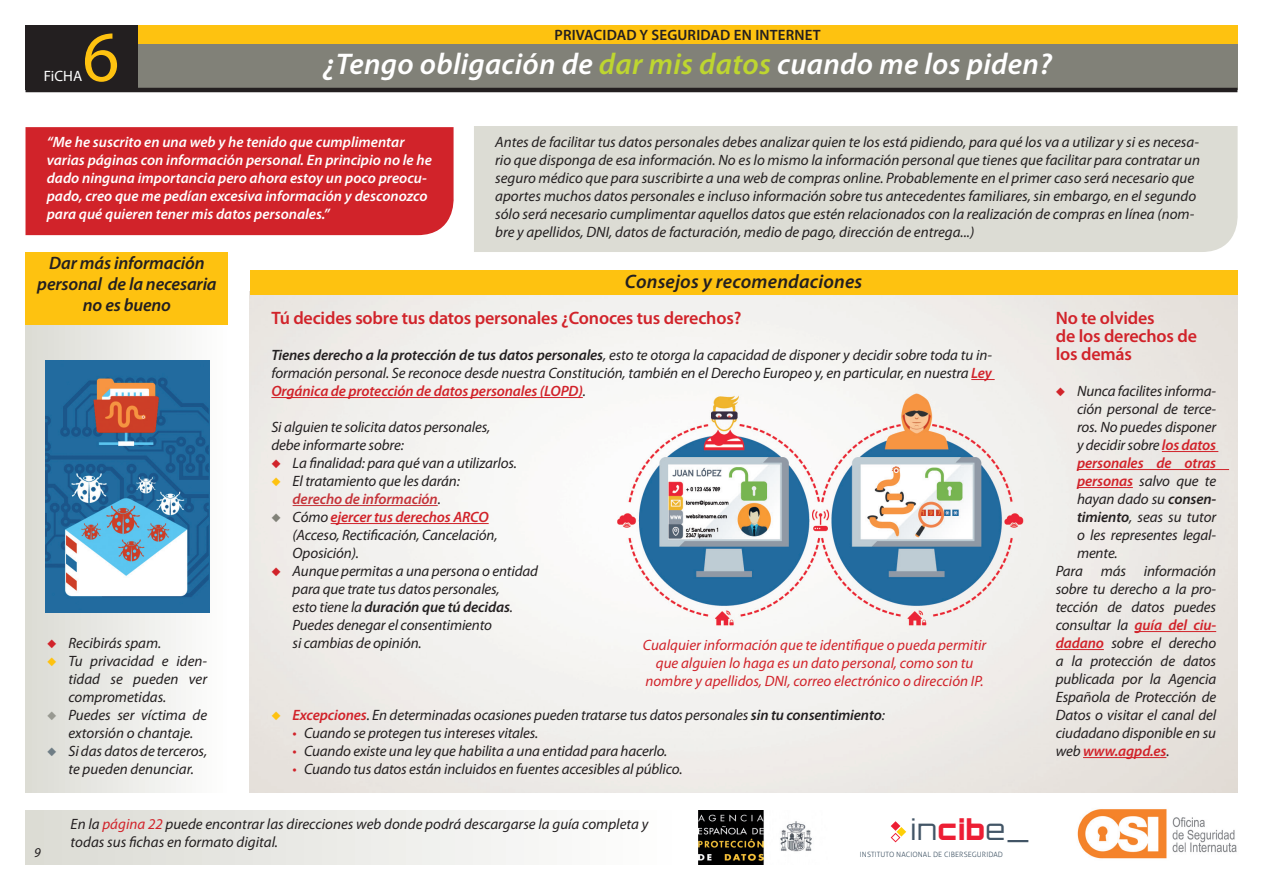
<style>
.page{position:relative;width:1263px;height:893px;background:#fff}
.page>*{position:absolute;margin:0;border:0;box-sizing:border-box;transform-origin:0 0}
.t1{font:72px "Myriad Pro";color:#fec210}
.t2{font:italic 600 30px "Myriad Pro";letter-spacing:.01em;color:#fff}
.t3{font:300 28.2px "Orbitron";color:#425566}
.t4{font:italic 600 19.5px "Myriad Pro";letter-spacing:.01em;color:#231f20}
.t5{font:600 18px/18px "Myriad Pro";letter-spacing:-.01em;color:#d1232a}
.t6{font:italic 600 18px "Myriad Pro";letter-spacing:-.01em;color:#231f20}
.t7{font:italic 15px/18px "Myriad Pro";color:#231f20;text-align:justify}
.t8{font:italic 600 15px/18px "Myriad Pro";color:#fff}
.t9{font:italic 15px/18px "Myriad Pro";color:#d1232a;text-align:center}
.t10{font:italic 600 15px "Myriad Pro";letter-spacing:-.01em;color:#231f20}
.t11{font:600 15px "Myriad Pro";letter-spacing:.01em;color:#231f20}
.t12{font:italic 600 15px "Myriad Pro";letter-spacing:-.01em;color:#d1232a}
.t13{font:italic 600 15px "Myriad Pro";letter-spacing:-.01em;color:#c5343a}
.t14{font:15px "Myriad Pro";letter-spacing:.01em;color:#fff}
.t15{font:italic 13.5px "Myriad Pro";color:#231f20}
.t16{font:300 7.2px "Aller";letter-spacing:.01em;color:#425566}
.s1{color:#bed630}
.s2{font-weight:600}
.s3{font-weight:600;color:#d1232a}
.s4{color:#d1232a}
.s5{color:#fec210}
.s6{font-weight:400;color:#231f20}
.s7{color:#818178}
.s8{font-weight:400}
.s9{color:#989991}
.s10{color:#6f7d85}
.s11{font-weight:900;color:#ed1e34}
</style>
<div class="page">
<div style="left:26px;top:810px;width:650px;height:54px;background:linear-gradient(to right,#dbdbd4,#fefefe)"></div>
<img style="left:250px;top:294px;width:987px;height:498px">
<div style="left:26px;top:127px;width:428px;height:108px;background:#d1232a"></div>
<div style="left:138px;top:44px;width:1099px;height:46px;background:#818178"></div>
<div style="left:138px;top:26px;width:1099px;height:18px;background:#fec210"></div>
<hr style="left:26px;top:88px;width:1211px;height:4px;background:#231f20">
<div style="left:26px;top:270px;width:202px;height:522px;background:linear-gradient(to right,#dadad2,#fcfcfb)"></div>
<div style="left:26px;top:252px;width:202px;height:72px;background:#fec210"></div>
<div style="left:250px;top:270px;width:987px;height:24px;background:#fec210"></div>
<div style="left:26px;top:26px;width:112px;height:64px;background:#231f20"></div>
<img style="left:699px;top:810px;width:113px;height:54px">
<img style="left:1077px;top:809px;width:160px;height:50px">
<svg style="left:891px;top:821px;width:15px;height:21px"></svg>
<svg style="left:971px;top:379px;width:24px;height:1px"></svg>
<hr style="left:271px;top:397px;width:312px;height:1px;background:#d1232a">
<hr style="left:293px;top:505px;width:145px;height:1px;background:#c5343a">
<hr style="left:331px;top:523px;width:158px;height:1px;background:#d1232a">
<hr style="left:1162px;top:451px;width:56px;height:1px;background:#d1232a">
<hr style="left:1077px;top:469px;width:152px;height:1px;background:#d1232a">
<hr style="left:1077px;top:487px;width:56px;height:1px;background:#d1232a">
<hr style="left:1134px;top:631px;width:82px;height:1px;background:#d1232a">
<hr style="left:1056px;top:649px;width:48px;height:1px;background:#d1232a">
<hr style="left:1083px;top:757px;width:83px;height:1px;background:#d1232a">
<div style="left:474px;top:126px;width:764px;height:126px;background:#dcdcd4"></div>
<img style="left:45px;top:360px;width:164px;height:252px">
<p class="t1" style="left:83px;top:12px;width:38px">6</p>
<p class="t14" style="left:44px;top:67px;width:40px">FiCHA</p>
<p class="t11" style="left:554px;top:25px;width:268px">PRIVACIDAD Y SEGURIDAD EN INTERNET</p>
<p class="t2" style="left:323px;top:44px;width:730px">¿Tengo obligación de <span class="s1">dar mis datos</span> cuando me los piden?</p>
<p class="t7" style="left:495px;top:133px;width:706px;text-align:left">Antes de facilitar tus datos personales debes analizar quien te los está pidiendo, para qué los va a utilizar y si es necesa&shy;rio que disponga de esa información. No es lo mismo la información personal que tienes que facilitar para contratar un seguro médico que para suscribirte a una web de compras online. Probablemente en el primer caso será necesario que aportes muchos datos personales e incluso información sobre tus antecedentes familiares, sin embargo, en el segundo sólo será necesario cumplimentar aquellos datos que estén relacionados con la realización de compras en línea (nom&shy;bre y apellidos, DNI, datos de facturación, medio de pago, dirección de entrega...)</p>
<p class="t8" style="left:47px;top:133px;width:387px">“Me he suscrito en una web y he tenido que cumplimentar varias páginas con información personal. En principio no le he dado ninguna importancia pero ahora estoy un poco preocu&shy;pado, creo que me pedían excesiva información y desconozco para qué quieren tener mis datos personales.”</p>
<p class="t6" style="left:49px;top:251px;width:157px">Dar más información</p>
<p class="t6" style="left:37px;top:272px;width:181px">personal de la necesaria</p>
<p class="t6" style="left:83px;top:293px;width:90px">no es bueno</p>
<p class="t4" style="left:625px;top:269px;width:239px">Consejos y recomendaciones</p>
<p class="t5" style="left:271px;top:309px;width:471px">Tú decides sobre tus datos personales ¿Conoces tus derechos?</p>
<p class="t7" style="left:271px;top:346px;width:722px"><span class="s2">Tienes derecho a la protección de tus datos personales</span>, esto te otorga la capacidad de disponer y decidir sobre toda tu in&shy;formación personal. Se reconoce desde nuestra Constitución, también en el Derecho Europeo y, en particular, en nuestra <span class="s3">Ley Orgánica de protección de datos personales (LOPD)</span>.</p>
<p class="t7" style="left:271px;top:418px;width:220px">Si alguien te solicita datos personales,</p>
<p class="t7" style="left:271px;top:436px;width:134px">debe informarte sobre:</p>
<p class="t7" style="left:271px;top:454px;width:247px"><span class="s4">◆</span> La finalidad: para qué van a utilizarlos.</p>
<p class="t7" style="left:271px;top:472px;width:190px"><span class="s5">◆</span> El tratamiento que les darán:</p>
<p class="t13" style="left:293px;top:489px;width:150px">derecho de información<span class="s6">.</span></p>
<p class="t12" style="left:271px;top:507px;width:219px"><span class="s7">◆</span> <span class="s6">Cómo</span> ejercer tus derechos ARCO</p>
<p class="t7" style="left:293px;top:526px;width:206px">(Acceso, Rectificación, Cancelación,</p>
<p class="t7" style="left:293px;top:544px;width:68px">Oposición).</p>
<p class="t7" style="left:271px;top:562px;width:268px"><span class="s4">◆</span> Aunque permitas a una persona o entidad</p>
<p class="t7" style="left:293px;top:580px;width:209px">para que trate tus datos personales,</p>
<p class="t10" style="left:293px;top:597px;width:222px"><span class="s8">esto tiene la</span> duración que tú decidas<span class="s8">.</span></p>
<p class="t7" style="left:293px;top:616px;width:201px">Puedes denegar el consentimiento</p>
<p class="t7" style="left:293px;top:634px;width:131px">si cambias de opinión.</p>
<p class="t5" style="left:1056px;top:309px;width:143px">No te olvides<br>de los derechos de los demás</p>
<p class="t7" style="left:1077px;top:382px;width:141px;text-indent:-21px"><span class="s4">◆</span> Nunca facilites informa&shy;ción personal de terce&shy;ros. No puedes disponer y decidir sobre <span class="s3">los datos personales de otras personas</span> salvo que te hayan dado su <span class="s2">consen&shy;timiento</span>, seas su tutor o les representes legal&shy;mente.</p>
<p class="t7" style="left:1056px;top:562px;width:162px">Para más información sobre tu derecho a la pro&shy;tección de datos puedes consultar la <span class="s3">guía del ciu&shy;dadano</span> sobre el derecho a la protección de datos publicada por la Agencia Española de Protección de Datos o visitar el canal del ciudadano disponible en su web <span class="s3">www.agpd.es</span>.</p>
<p class="t7" style="left:47px;top:634px;width:116px"><span class="s4">◆</span> Recibirás spam.</p>
<p class="t7" style="left:68px;top:652px;width:140px;text-indent:-21px"><span class="s5">◆</span> Tu privacidad e iden&shy;tidad se pueden ver comprometidas.</p>
<p class="t7" style="left:47px;top:706px;width:162px;text-align:center"><span class="s9">◆</span> Puedes ser víctima de extorsión o chantaje.</p>
<p class="t7" style="left:47px;top:742px;width:162px;text-align:center"><span class="s10">◆</span> Si das datos de terceros, te pueden denunciar.</p>
<p class="t9" style="left:643px;top:636px;width:345px">Cualquier información que te identifique o pueda permitir que alguien lo haga es un dato personal, como son tu</p>
<p class="t9" style="left:645px;top:672px;width:340px">nombre y apellidos, DNI, correo electrónico o dirección IP.</p>
<p class="t7" style="left:271px;top:706px;width:615px"><span class="s5">◆</span> <span class="s3">Excepciones</span>. En determinadas ocasiones pueden tratarse tus datos personales <span class="s2">sin tu consentimiento</span>:</p>
<p class="t7" style="left:293px;top:724px;width:247px"><span class="s4">•</span> Cuando se protegen tus intereses vitales.</p>
<p class="t7" style="left:293px;top:742px;width:376px"><span class="s4">•</span> Cuando existe una ley que habilita a una entidad para hacerlo.</p>
<p class="t7" style="left:293px;top:760px;width:391px"><span class="s4">•</span> Cuando tus datos están incluidos en fuentes accesibles al público.</p>
<p class="t15" style="left:34px;top:844px;width:8px">9</p>
<p class="t7" style="left:71px;top:815px;width:579px">En la <span class="s4">página 22</span> puede encontrar las direcciones web donde podrá descargarse la guía completa y todas sus fichas en formato digital.</p>
<p class="t3" style="left:911px;top:811px;width:120px">in<span class="s11">cib</span>e_</p>
<p class="t16" style="left:860px;top:850px;width:145px">INSTITUTO NACIONAL DE CIBERSEGURIDAD</p>
</div>
